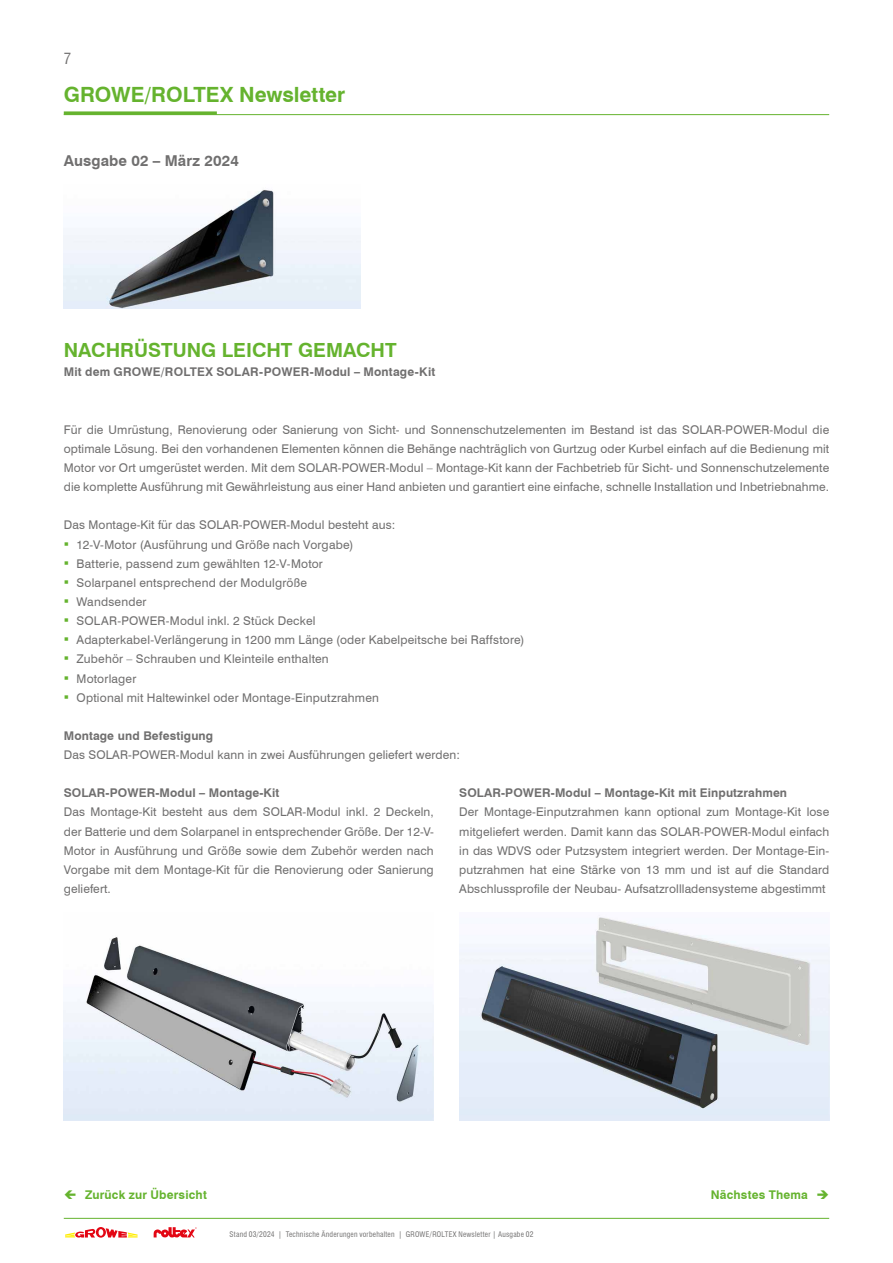
<style>
.page{position:relative;width:893px;height:1263px;background:#fff}
.page>*{position:absolute;margin:0;border:0;box-sizing:border-box;transform-origin:0 0}
.t1{font:700 21px "Swiss 721 BT";color:#65b32e}
.Headline_NL{font:700 19.5px "Swiss 721 BT";color:#65b32e}
.t2{font:700 15px "Swiss 721 BT";letter-spacing:.01em;color:#706f6f}
.t3{font:condensed 15px "Swiss 721 BT";color:#706f6f}
.GRW_05_TXT_Blocksatz_Reg_8pt_LW_10{font:12px/19.2px "Swiss 721 BT";letter-spacing:.015em;color:#706f6f;text-align:justify}
.GRW_05_TXT_Blocksatz_Reg_8pt_LW_10-2{font:700 12px "Swiss 721 BT";letter-spacing:.01em;color:#706f6f}
.Subheadline_NL{font:700 12px "Swiss 721 BT";letter-spacing:.02em;color:#706f6f}
._04_TXT_Blocksatz_GRAU_8pt{font:700 12px "Swiss 721 BT";letter-spacing:.015em;color:#65b32e}
.t4{font:condensed 7.5px "Swiss 721 BT";letter-spacing:.03em;color:#706f6f}
.s1{font-family:"Arial";font-size:15px;color:#65b32e}
</style>
<div class="page">
<hr style="left:64px;top:114px;width:765px;height:1px;background:#65b32e">
<svg style="left:64px;top:111px;width:153px;height:3px"></svg>
<hr style="left:64px;top:1218px;width:765px;height:1px;background:#65b32e">
<svg style="left:65px;top:1227px;width:73px;height:11px"></svg>
<svg style="left:154px;top:1227px;width:43px;height:11px"></svg>
<img style="left:64px;top:190px;width:296px;height:119px">
<img style="left:64px;top:937px;width:370px;height:184px">
<img style="left:459px;top:915px;width:370px;height:205px">
<p class="t3" style="left:64px;top:49px;width:9px">7</p>
<h1 class="t1" style="left:64px;top:82px;width:283px">GROWE/ROLTEX Newsletter</h1>
<p class="t2" style="left:64px;top:151px;width:177px">Ausgabe 02 – März 2024</p>
<p class="Headline_NL" style="left:64px;top:338px;width:334px">NACHRÜSTUNG LEICHT GEMACHT</p>
<p class="Subheadline_NL" style="left:64px;top:365px;width:373px">Mit dem GROWE/ROLTEX SOLAR-POWER-Modul – Montage-Kit</p>
<p class="GRW_05_TXT_Blocksatz_Reg_8pt_LW_10" style="left:64px;top:420px;width:767px">Für die Umrüstung, Renovierung oder Sanierung von Sicht- und Sonnenschutzelementen im Bestand ist das SOLAR-POWER-Modul die optimale Lösung. Bei den vorhandenen Elementen können die Behänge nachträglich von Gurtzug oder Kurbel einfach auf die Bedienung mit Motor vor Ort umgerüstet werden. Mit dem SOLAR-POWER-Modul – Montage-Kit kann der Fachbetrieb für Sicht- und Sonnenschutzelemente die komplette Ausführung mit Gewährleistung aus einer Hand anbieten und garantiert eine einfache, schnelle Installation und Inbetriebnahme.</p>
<p class="GRW_05_TXT_Blocksatz_Reg_8pt_LW_10" style="left:64px;top:515px;width:333px">Das Montage-Kit für das SOLAR-POWER-Modul besteht aus:</p>
<p class="GRW_05_TXT_Blocksatz_Reg_8pt_LW_10" style="left:64px;top:535px;width:291px"><span class="s1">▪</span> 12-V-Motor (Ausführung und Größe nach Vorgabe)</p>
<p class="GRW_05_TXT_Blocksatz_Reg_8pt_LW_10" style="left:64px;top:554px;width:261px"><span class="s1">▪</span> Batterie, passend zum gewählten 12-V-Motor</p>
<p class="GRW_05_TXT_Blocksatz_Reg_8pt_LW_10" style="left:64px;top:573px;width:245px"><span class="s1">▪</span> Solarpanel entsprechend der Modulgröße</p>
<p class="GRW_05_TXT_Blocksatz_Reg_8pt_LW_10" style="left:64px;top:592px;width:84px"><span class="s1">▪</span> Wandsender</p>
<p class="GRW_05_TXT_Blocksatz_Reg_8pt_LW_10" style="left:64px;top:611px;width:253px"><span class="s1">▪</span> SOLAR-POWER-Modul inkl. 2 Stück Deckel</p>
<p class="GRW_05_TXT_Blocksatz_Reg_8pt_LW_10" style="left:64px;top:630px;width:462px"><span class="s1">▪</span> Adapterkabel-Verlängerung in 1200 mm Länge (oder Kabelpeitsche bei Raffstore)</p>
<p class="GRW_05_TXT_Blocksatz_Reg_8pt_LW_10" style="left:64px;top:649px;width:266px"><span class="s1">▪</span> Zubehör – Schrauben und Kleinteile enthalten</p>
<p class="GRW_05_TXT_Blocksatz_Reg_8pt_LW_10" style="left:64px;top:668px;width:74px"><span class="s1">▪</span> Motorlager</p>
<p class="GRW_05_TXT_Blocksatz_Reg_8pt_LW_10" style="left:64px;top:688px;width:317px"><span class="s1">▪</span> Optional mit Haltewinkel oder Montage-Einputzrahmen</p>
<p class="GRW_05_TXT_Blocksatz_Reg_8pt_LW_10-2" style="left:64px;top:728px;width:151px">Montage und Befestigung</p>
<p class="GRW_05_TXT_Blocksatz_Reg_8pt_LW_10" style="left:64px;top:745px;width:398px">Das SOLAR-POWER-Modul kann in zwei Ausführungen geliefert werden:</p>
<p class="GRW_05_TXT_Blocksatz_Reg_8pt_LW_10-2" style="left:459px;top:786px;width:329px">SOLAR-POWER-Modul – Montage-Kit mit Einputzrahmen</p>
<p class="GRW_05_TXT_Blocksatz_Reg_8pt_LW_10" style="left:459px;top:802px;width:371px">Der Montage-Einputzrahmen kann optional zum Montage-Kit lose mitgeliefert werden. Damit kann das SOLAR-POWER-Modul einfach in das WDVS oder Putzsystem integriert werden. Der Montage-Ein&shy;putzrahmen hat eine Stärke von 13 mm und ist auf die Standard Abschlussprofile der Neubau- Aufsatzrollladensysteme abgestimmt</p>
<p class="GRW_05_TXT_Blocksatz_Reg_8pt_LW_10-2" style="left:64px;top:786px;width:217px">SOLAR-POWER-Modul – Montage-Kit</p>
<p class="GRW_05_TXT_Blocksatz_Reg_8pt_LW_10" style="left:64px;top:802px;width:371px">Das Montage-Kit besteht aus dem SOLAR-Modul inkl. 2 Deckeln, der Batterie und dem Solarpanel in entsprechender Größe. Der 12-V-Motor in Ausführung und Größe sowie dem Zubehör werden nach Vorgabe mit dem Montage-Kit für die Renovierung oder Sanierung geliefert.</p>
<p class="_04_TXT_Blocksatz_GRAU_8pt" style="left:85px;top:1188px;width:123px">Zurück zur Übersicht</p>
<p class="t4" style="left:230px;top:1230px;width:305px">Stand 03/2024 | Technische Änderungen vorbehalten | GROWE/ROLTEX Newsletter | Ausgabe 02</p>
<p class="_04_TXT_Blocksatz_GRAU_8pt" style="left:711px;top:1188px;width:120px">Nächstes Thema ➔</p>
</div>
